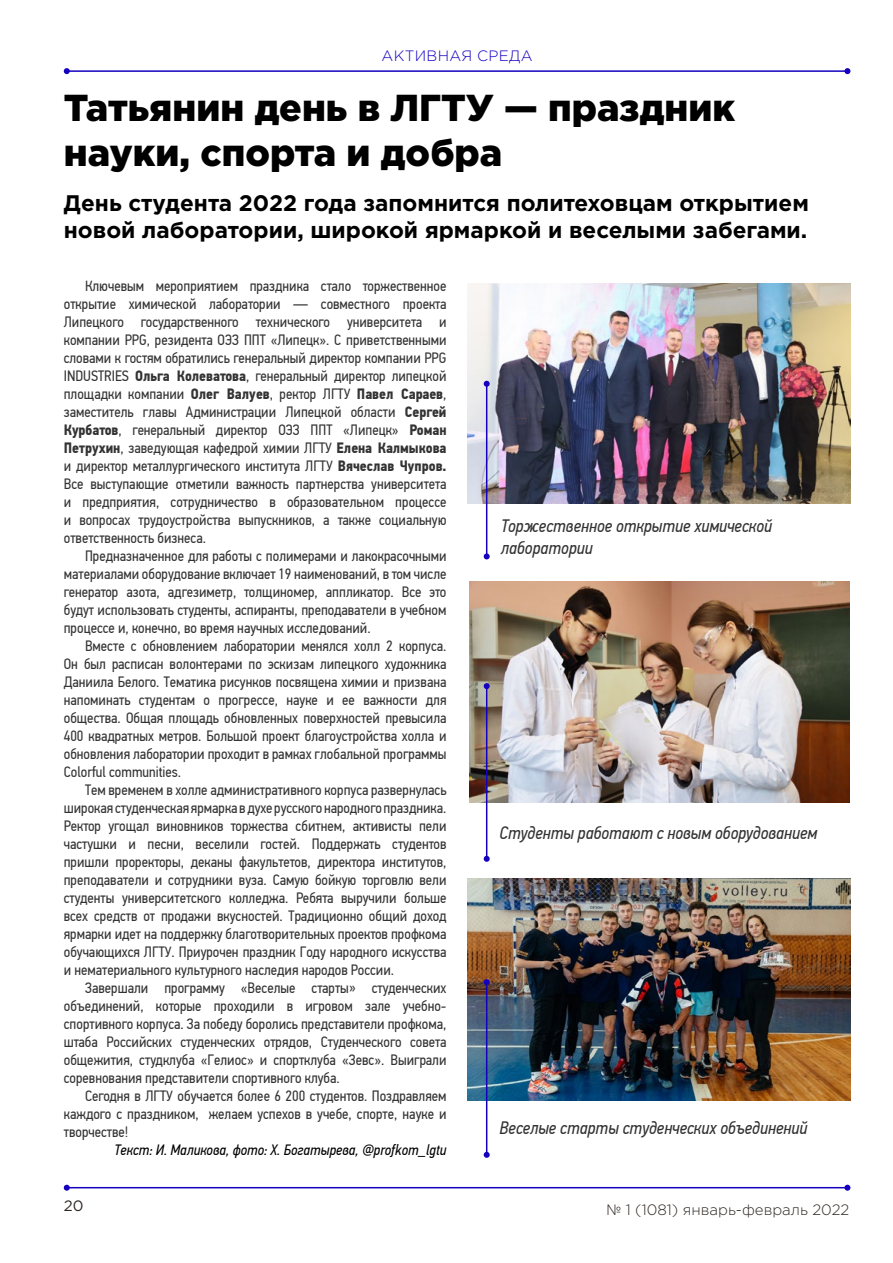
<style>
.page{position:relative;width:893px;height:1263px;background:#fff}
.page>*{position:absolute;margin:0;border:0;box-sizing:border-box;transform-origin:0 0}
.t1{font:900 37.5px/45px "Gotham Pro";color:#000}
.t2{font:700 22.5px/27px "Gotham Pro";color:#000}
.t3{font:italic 18px/21.6px "PF Din Text Cond Pro";color:#333}
.t4{font:15px/18px "PF Din Text Cond Pro";color:#333;text-align:justify}
.t5{font:italic 15px "PF Din Text Cond Pro";color:#000}
.t6{font:300 15px "Gotham Pro";color:#2f2722}
.t7{font:300 15px "Gotham Pro";letter-spacing:.02em;color:#1400be}
.t8{font:15px "Gotham Pro";color:#2f2722}
.s1{font-weight:700}
</style>
<div class="page">
<hr style="left:67px;top:70px;width:780px;height:2px;background:#1400be">
<svg style="left:64px;top:68px;width:6px;height:6px"></svg>
<svg style="left:844px;top:68px;width:6px;height:6px"></svg>
<hr style="left:67px;top:1187px;width:780px;height:1px;background:#1400be">
<svg style="left:64px;top:1185px;width:6px;height:6px"></svg>
<svg style="left:844px;top:1185px;width:6px;height:6px"></svg>
<img style="left:468px;top:283px;width:382px;height:220px">
<img style="left:468px;top:879px;width:382px;height:221px">
<img style="left:469px;top:581px;width:380px;height:221px">
<hr style="left:486px;top:384px;width:1px;height:172px;background:#1400be">
<svg style="left:484px;top:553px;width:6px;height:6px"></svg>
<svg style="left:484px;top:381px;width:6px;height:6px"></svg>
<hr style="left:486px;top:686px;width:1px;height:173px;background:#1400be">
<svg style="left:484px;top:856px;width:6px;height:6px"></svg>
<svg style="left:484px;top:683px;width:6px;height:6px"></svg>
<hr style="left:486px;top:982px;width:1px;height:173px;background:#1400be">
<svg style="left:484px;top:1152px;width:6px;height:6px"></svg>
<svg style="left:484px;top:979px;width:6px;height:6px"></svg>
<p class="t7" style="left:382px;top:48px;width:153px">АКТИВНАЯ СРЕДА</p>
<h1 class="t1" style="left:64px;top:84px;width:673px">Татьянин день в ЛГТУ — праздник науки, спорта и добра</h1>
<h2 class="t2" style="left:64px;top:189px;width:747px">День студента 2022 года запомнится политеховцам открытием новой лаборатории, широкой ярмаркой и веселыми забегами.</h2>
<p class="t4" style="left:64px;top:277px;width:384px;text-indent:21px">Ключевым мероприятием праздника стало торжественное открытие химической лаборатории — совместного проекта Липецкого государственного технического университета и компании PPG, резидента ОЭЗ ППТ «Липецк». С приветственными словами к гостям обратились генеральный директор компании PPG INDUSTRIES <span class="s1">Ольга Колеватова</span>, генеральный директор липецкой площадки компании <span class="s1">Олег Валуев</span>, ректор ЛГТУ <span class="s1">Павел Сараев</span>, заместитель главы Администрации Липецкой области <span class="s1">Сергей Курбатов</span>, генеральный директор ОЭЗ ППТ «Липецк» <span class="s1">Роман Петрухин</span>, заведующая кафедрой химии ЛГТУ <span class="s1">Елена Калмыкова </span>и директор металлургического института ЛГТУ <span class="s1">Вячеслав Чупров.<br></span>Все выступающие отметили важность партнерства университета и предприятия, сотрудничество в образовательном процессе и вопросах трудоустройства выпускников, а также социальную ответственность бизнеса.</p>
<p class="t4" style="left:64px;top:547px;width:384px;text-indent:21px">Предназначенное для работы с полимерами и лакокрасочными материалами оборудование включает 19 наименований, в том числе генератор азота, адгезиметр, толщиномер, аппликатор. Все это будут использовать студенты, аспиранты, преподаватели в учебном процессе и, конечно, во время научных исследований.</p>
<p class="t4" style="left:64px;top:637px;width:384px;text-indent:21px">Вместе с обновлением лаборатории менялся холл 2 корпуса.<br>Он был расписан волонтерами по эскизам липецкого художника Даниила Белого. Тематика рисунков посвящена химии и призвана напоминать студентам о прогрессе, науке и ее важности для общества. Общая площадь обновленных поверхностей превысила 400 квадратных метров. Большой проект благоустройства холла и обновления лаборатории проходит в рамках глобальной программы Colorful communities.</p>
<p class="t4" style="left:64px;top:781px;width:384px;text-indent:21px">Тем временем в холле административного корпуса развернулась широкая студенческая ярмарка в духе русского народного праздника.<br>Ректор угощал виновников торжества сбитнем, активисты пели частушки и песни, веселили гостей. Поддержать студентов пришли проректоры, деканы факультетов, директора институтов, преподаватели и сотрудники вуза. Самую бойкую торговлю вели студенты университетского колледжа. Ребята выручили больше всех средств от продажи вкусностей. Традиционно общий доход ярмарки идет на поддержку благотворительных проектов профкома обучающихся ЛГТУ. Приурочен праздник Году народного искусства и нематериального культурного наследия народов России.</p>
<p class="t4" style="left:64px;top:979px;width:384px;text-indent:21px">Завершали программу «Веселые старты» студенческих объединений, которые проходили в игровом зале учебно&shy;спортивного корпуса. За победу боролись представители профкома, штаба Российских студенческих отрядов, Студенческого совета общежития, студклуба «Гелиос» и спортклуба «Зевс». Выиграли соревнования представители спортивного клуба.</p>
<p class="t4" style="left:64px;top:1087px;width:384px;text-indent:21px">Сегодня в ЛГТУ обучается более 6 200 студентов. Поздравляем каждого с праздником, желаем успехов в учебе, спорте, науке и творчестве!</p>
<p class="t5" style="left:115px;top:1141px;width:333px">Текст: И. Маликова, фото: Х. Богатырева, @profkom_lgtu</p>
<p class="t3" style="left:501px;top:515px;width:273px">Торжественное открытие химической лаборатории</p>
<p class="t3" style="left:500px;top:822px;width:319px">Студенты работают с новым оборудованием</p>
<p class="t3" style="left:500px;top:1117px;width:309px">Веселые старты студенческих объединений</p>
<p class="t8" style="left:64px;top:1197px;width:21px">20</p>
<p class="t6" style="left:607px;top:1202px;width:244px">№ 1 (1081) январь-февраль 2022</p>
</div>
